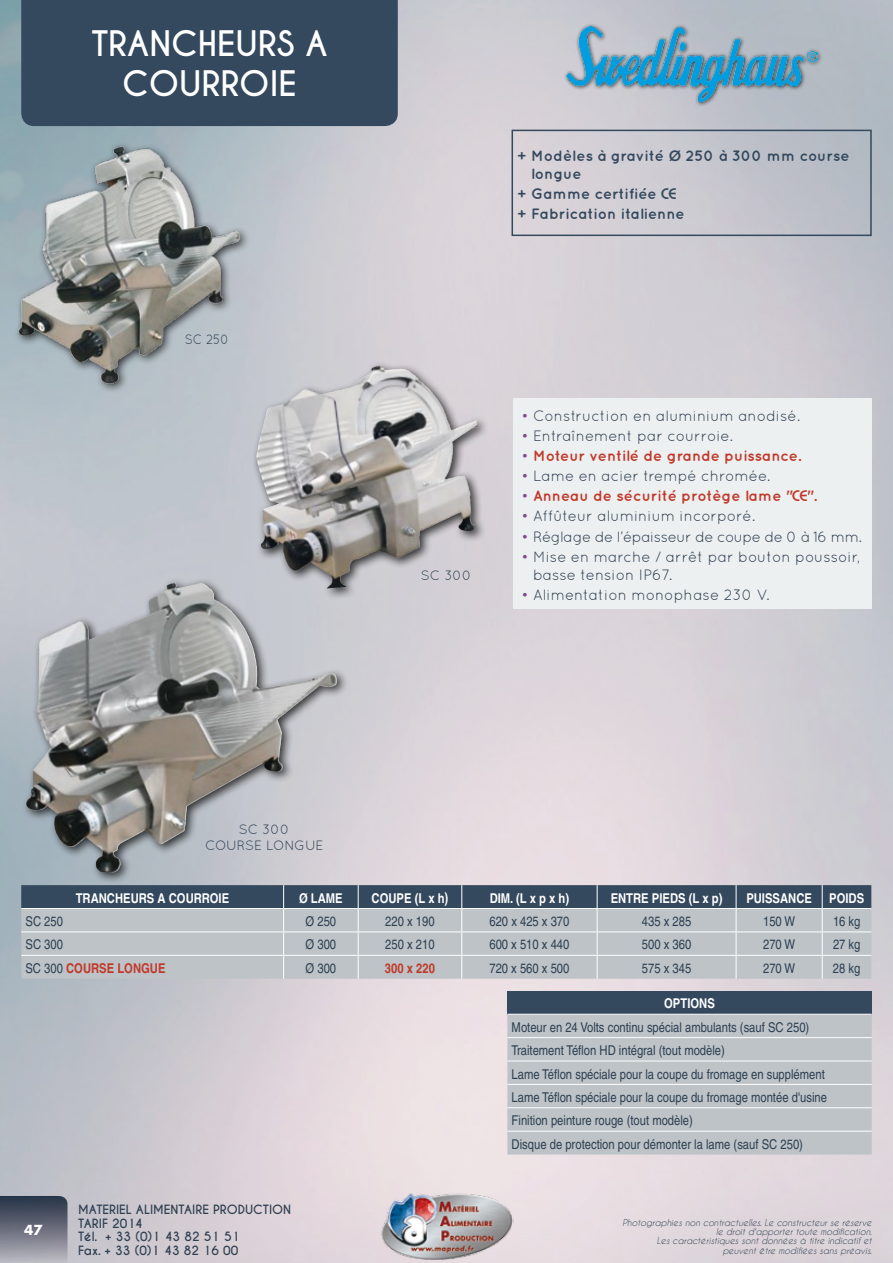
<style>
.page{position:relative;width:893px;height:1263px;background:#fff}
.page>*{position:absolute;margin:0;border:0;box-sizing:border-box;transform-origin:0 0}
.t1{font:700 33px/39.6px "Caviar Dreams";color:#fff;text-align:center}
.t2{font:15px/18px "Quicksand";color:#2d3f51}
.t3{font:700 15px/18px "Quicksand";color:#34495e}
.t4{font:700 15px "Quicksand";color:#c1392a}
.t5{font:15px "Quicksand";letter-spacing:-.03em;color:#2d3f51}
.t6{font:13.5px/23.4px "Helvetica";color:#2d3f51;scale:.83 1}
.t7{font:700 13.5px "Helvetica";color:#fff;scale:.83 1}
.t8{font:700 13.5px "Helvetica";color:#c1392a;scale:.83 1}
.t9{font:13.5px/16.2px "Quicksand";letter-spacing:-.02em;color:#2d3f51;text-align:center}
.t10{font:13.5px "Quicksand";color:#2d3f51}
.t11{font:13.5px "Quicksand";color:#2d3f51;scale:.9 1}
.t12{font:700 13.5px "Futura";color:#fff}
.t13{font:700 12px/13.5px "Caviar Dreams";color:#2d3f51}
.t14{font:italic 9px/9.4px "Caviar Dreams";color:#2d3f51;text-align:right}
.s1{font-family:"Bimini"}
.s2{color:#824a93}
.s3{font-weight:400;color:#824a93}
.s4{font-family:"Helvetica Neue";font-stretch:condensed;font-size:15px}
.s5{font-weight:400;color:#2d3f51}
</style>
<div class="page">
<div style="left:21px;top:0;width:377px;height:126px;background:#34495e"></div>
<svg style="left:0;top:1196px;width:68px;height:67px;background:#6f7381"></svg>
<img style="left:380px;top:1191px;width:133px;height:69px">
<div style="left:507px;top:991px;width:365px;height:23px;background:#34495e"></div>
<div style="left:507px;top:1015px;width:365px;height:139px;background:#bdc3c7"></div>
<hr style="left:507px;top:1037px;width:365px;height:1px;background:#fff">
<hr style="left:507px;top:1060px;width:365px;height:1px;background:#fff">
<hr style="left:507px;top:1084px;width:365px;height:1px;background:#fff">
<hr style="left:507px;top:1107px;width:365px;height:1px;background:#fff">
<hr style="left:507px;top:1131px;width:365px;height:1px;background:#fff">
<svg style="left:21px;top:885px;width:850px;height:94px;background:#9ea7af"></svg>
<div style="left:513px;top:398px;width:359px;height:210px;background:#edf0f1"></div>
<div style="left:511px;top:130px;width:361px;height:106px;border:2px solid #34495e"></div>
<div style="left:21px;top:578px;width:327px;height:306px;background:#000;opacity:.75"></div>
<img style="left:134px;top:583px;width:37px;height:38px">
<img style="left:11px;top:128px;width:245px;height:262px">
<div style="left:251px;top:361px;width:237px;height:239px;background:#000;opacity:.75"></div>
<img style="left:349px;top:366px;width:30px;height:21px">
<div style="left:563px;top:23px;width:260px;height:84px;background:#000;opacity:.75"></div>
<img style="left:566px;top:26px;width:251px;height:75px">
<h1 class="t1" style="left:91px;top:25px;width:238px">TRANCHEURS A<br>COURROIE</h1>
<p class="t11" style="left:185px;top:331px;width:51px">SC 250</p>
<p class="t9" style="left:205px;top:821px;width:120px">SC 300<br>COURSE LONGUE</p>
<p class="t3" style="left:531px;top:146px;width:320px;text-indent:-14px">+ Modèles à gravité Ø 250 à 300 mm course longue</p>
<p class="t3" style="left:517px;top:183px;width:169px;line-height:20.1px">+ Gamme certifiée <span class="s1">CE </span>+ Fabrication italienne</p>
<p class="t10" style="left:421px;top:568px;width:52px">SC 300</p>
<p class="t2" style="left:521px;top:406px;width:280px"><span class="s2">•</span> Construction en aluminium anodisé.</p>
<p class="t2" style="left:521px;top:426px;width:213px"><span class="s2">•</span> Entraînement par courroie.</p>
<p class="t4" style="left:521px;top:447px;width:281px"><span class="s3">•</span> Moteur ventilé de grande puissance.</p>
<p class="t2" style="left:521px;top:467px;width:250px"><span class="s2">•</span> Lame en acier trempé chromée.</p>
<p class="t4" style="left:521px;top:487px;width:297px"><span class="s3">•</span> Anneau de sécurité protège lame "<span class="s1">CE</span>".</p>
<p class="t2" style="left:521px;top:507px;width:235px"><span class="s2">•</span> Affûteur aluminium incorporé.</p>
<p class="t5" style="left:521px;top:528px;width:342px"><span class="s2">•</span> Réglage de l’épaisseur de coupe de 0 à 16 mm.</p>
<p class="t2" style="left:533px;top:547px;width:329px;text-indent:-12px"><span class="s2">•</span> Mise en marche / arrêt par bouton poussoir, basse tension IP67.</p>
<p class="t2" style="left:521px;top:585px;width:250px"><span class="s2">•</span> Alimentation monophase 230 V.</p>
<p class="t7" style="left:76px;top:890px;width:186px">TRANCHEURS A COURROIE</p>
<p class="t7" style="left:299px;top:890px;width:54px">Ø LAME</p>
<p class="t7" style="left:372px;top:890px;width:94px">COUPE (L x h<span class="s4">)</span></p>
<p class="t7" style="left:490px;top:890px;width:97px">DIM. (L x p x h)</p>
<p class="t7" style="left:611px;top:890px;width:136px">ENTRE PIEDS (L x p)</p>
<p class="t7" style="left:746px;top:890px;width:81px">PUISSANCE</p>
<p class="t7" style="left:829px;top:890px;width:44px">POIDS</p>
<p class="t6" style="left:26px;top:909px;width:47px">SC 250</p>
<p class="t6" style="left:306px;top:909px;width:38px">Ø 250</p>
<p class="t6" style="left:385px;top:909px;width:61px">220 x 190</p>
<p class="t6" style="left:489px;top:909px;width:98px">620 x 425 x 370</p>
<p class="t6" style="left:642px;top:909px;width:61px">435 x 285</p>
<p class="t6" style="left:763px;top:909px;width:40px">150 W</p>
<p class="t6" style="left:833px;top:909px;width:35px">16 kg</p>
<p class="t6" style="left:26px;top:933px;width:47px">SC 300</p>
<p class="t6" style="left:306px;top:933px;width:38px">Ø 300</p>
<p class="t6" style="left:385px;top:933px;width:61px">250 x 210</p>
<p class="t6" style="left:489px;top:933px;width:98px">600 x 510 x 440</p>
<p class="t6" style="left:642px;top:933px;width:61px">500 x 360</p>
<p class="t6" style="left:763px;top:933px;width:40px">270 W</p>
<p class="t6" style="left:833px;top:933px;width:35px">27 kg</p>
<p class="t8" style="left:25px;top:960px;width:170px"><span class="s5">SC 300</span> COURSE LONGUE</p>
<p class="t6" style="left:306px;top:956px;width:38px">Ø 300</p>
<p class="t8" style="left:385px;top:960px;width:62px">300 x 220</p>
<p class="t6" style="left:489px;top:956px;width:98px">720 x 560 x 500</p>
<p class="t6" style="left:642px;top:956px;width:61px">575 x 345</p>
<p class="t6" style="left:763px;top:956px;width:40px">270 W</p>
<p class="t6" style="left:833px;top:956px;width:35px">28 kg</p>
<p class="t12" style="left:24px;top:1221px;width:20px">47</p>
<p class="t13" style="left:78px;top:1203px;width:215px">MATERIEL ALIMENTAIRE PRODUCTION<br>TARIF 2014<br>Tél. + 33 (0)1 43 82 51 51<br>Fax. + 33 (0)1 43 82 16 00</p>
<p class="t7" style="left:664px;top:995px;width:63px">OPTIONS</p>
<p class="t6" style="left:512px;top:1015px;width:381px">Moteur en 24 Volts continu spécial ambulants (sauf SC 250)<br>Traitement Téflon HD intégral (tout modèle)<br>Lame Téflon spéciale pour la coupe du fromage en supplément Lame Téflon spéciale pour la coupe du fromage montée d'usine Finition peinture rouge (tout modèle)<br>Disque de protection pour démonter la lame (sauf SC 250)</p>
<p class="t14" style="left:622px;top:1217px;width:251px">Photographies non contractuelles. Le constructeur se réserve le droit d'apporter toute modification.<br>Les caractéristiques sont données à titre indicatif et peuvent être modifiées sans préavis.</p>
</div>
